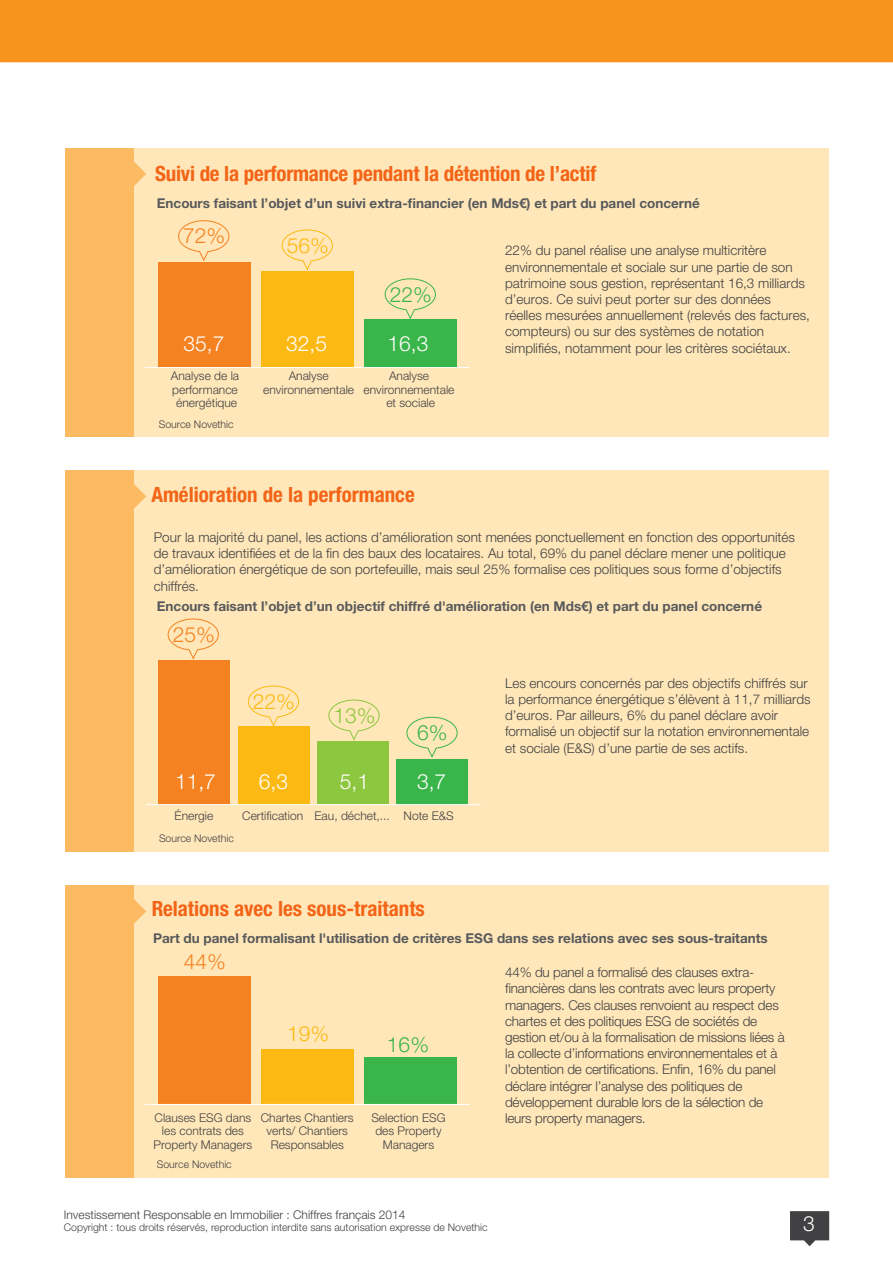
<style>
.page{position:relative;width:893px;height:1263px;background:#fff}
.page>*{position:absolute;margin:0;border:0;box-sizing:border-box;transform-origin:0 0}
.t1{font:700 condensed 21px "Helvetica Neue LT Std";color:#f36f21}
.t2{font:300 21px "Helvetica Neue LT Std";color:#fff}
.t3{font:300 21px "Helvetica Neue LT Std";color:#f58220}
.t4{font:300 21px "Helvetica Neue LT Std";color:#fdb913}
.t5{font:300 21px "Helvetica Neue LT Std";color:#39b54a}
.t6{font:300 21px "Helvetica Neue LT Std";color:#8dc63f}
.t7{font:300 13.5px/16.2px "Helvetica Neue LT Std";color:#414042}
.t8{font:700 13.5px "Helvetica Neue LT Std";color:#58595b}
.t9{font:300 12px/13.5px "Helvetica Neue LT Std";color:#414042;text-align:center}
.t10{font:300 10.5px "Helvetica Neue LT Std";color:#414042}
</style>
<div class="page">
<div style="left:86px;top:148px;width:742px;height:288px;background:#ffe7b9"></div>
<div style="left:65px;top:148px;width:68px;height:288px;background:#fcba63"></div>
<svg style="left:133px;top:159px;width:13px;height:30px"></svg>
<div style="left:86px;top:470px;width:742px;height:381px;background:#ffe7b9"></div>
<div style="left:65px;top:470px;width:68px;height:381px;background:#fcba63"></div>
<svg style="left:133px;top:481px;width:13px;height:30px"></svg>
<div style="left:86px;top:885px;width:742px;height:292px;background:#ffe7b9"></div>
<div style="left:65px;top:885px;width:68px;height:292px;background:#fcba63"></div>
<svg style="left:133px;top:896px;width:13px;height:30px"></svg>
<div style="left:0;top:0;width:893px;height:62px;background:#f7941e"></div>
<svg style="left:790px;top:1211px;width:39px;height:35px"></svg>
<div style="left:364px;top:319px;width:92px;height:48px;background:#39b54a"></div>
<div style="left:261px;top:271px;width:92px;height:96px;background:#fdb913"></div>
<div style="left:158px;top:262px;width:92px;height:105px;background:#f58220"></div>
<hr style="left:145px;top:367px;width:324px;height:1px;background:#fff">
<svg style="left:178px;top:220px;width:52px;height:41px"></svg>
<svg style="left:167px;top:618px;width:52px;height:42px"></svg>
<svg style="left:281px;top:229px;width:52px;height:42px"></svg>
<svg style="left:248px;top:685px;width:51px;height:41px"></svg>
<svg style="left:384px;top:278px;width:52px;height:41px"></svg>
<svg style="left:406px;top:716px;width:52px;height:42px"></svg>
<svg style="left:328px;top:699px;width:52px;height:42px"></svg>
<div style="left:397px;top:759px;width:71px;height:45px;background:#39b54a"></div>
<div style="left:317px;top:741px;width:72px;height:63px;background:#8dc63f"></div>
<div style="left:238px;top:726px;width:71px;height:78px;background:#fdb913"></div>
<div style="left:159px;top:660px;width:71px;height:144px;background:#f58220"></div>
<hr style="left:146px;top:804px;width:334px;height:1px;background:#fff">
<div style="left:364px;top:1058px;width:93px;height:46px;background:#39b54a"></div>
<div style="left:261px;top:1049px;width:92px;height:55px;background:#fdb913"></div>
<div style="left:158px;top:977px;width:92px;height:127px;background:#f58220"></div>
<hr style="left:145px;top:1104px;width:325px;height:1px;background:#fff">
<h1 class="t1" style="left:155px;top:161px;width:443px">Suivi de la performance pendant la détention de l’actif</h1>
<p class="t8" style="left:157px;top:194px;width:544px">Encours faisant l’objet d’un suivi extra-financier (en Mds€) et part du panel concerné</p>
<h1 class="t3" style="left:183px;top:223px;width:44px">72%</h1>
<h1 class="t4" style="left:287px;top:232px;width:44px">56%</h1>
<h1 class="t5" style="left:390px;top:281px;width:44px">22%</h1>
<h1 class="t2" style="left:184px;top:330px;width:42px">35,7</h1>
<h1 class="t2" style="left:286px;top:330px;width:42px">32,5</h1>
<h1 class="t2" style="left:388px;top:330px;width:42px">16,3</h1>
<p class="t9" style="left:171px;top:369px;width:70px">Analyse de la performance énergétique</p>
<p class="t10" style="left:159px;top:418px;width:76px">Source Novethic</p>
<p class="t9" style="left:263px;top:369px;width:92px">Analyse environnementale</p>
<p class="t9" style="left:364px;top:369px;width:92px">Analyse environnementale et sociale</p>
<h1 class="t1" style="left:151px;top:482px;width:265px">Amélioration de la performance</h1>
<p class="t7" style="left:505px;top:242px;width:306px">22% du panel réalise une analyse multicritère environnementale et sociale sur une partie de son patrimoine sous gestion, représentant 16,3 milliards d’euros. Ce suivi peut porter sur des données réelles mesurées annuellement (relevés des factures, compteurs) ou sur des systèmes de notation simplifiés, notamment pour les critères sociétaux.</p>
<p class="t7" style="left:154px;top:529px;width:643px">Pour la majorité du panel, les actions d’amélioration sont menées ponctuellement en fonction des opportunités de travaux identifiées et de la fin des baux des locataires. Au total, 69% du panel déclare mener une politique d’amélioration énergétique de son portefeuille, mais seul 25% formalise ces politiques sous forme d’objectifs chiffrés.</p>
<p class="t8" style="left:157px;top:598px;width:607px">Encours faisant l’objet d’un objectif chiffré d'amélioration (en Mds€) et part du panel concerné</p>
<h1 class="t3" style="left:173px;top:621px;width:44px">25%</h1>
<h1 class="t4" style="left:253px;top:688px;width:44px">22%</h1>
<h1 class="t6" style="left:333px;top:702px;width:44px">13%</h1>
<h1 class="t5" style="left:417px;top:720px;width:32px">6%</h1>
<h1 class="t2" style="left:175px;top:769px;width:42px">11,7</h1>
<h1 class="t2" style="left:259px;top:769px;width:31px">6,3</h1>
<h1 class="t2" style="left:340px;top:769px;width:31px">5,1</h1>
<h1 class="t2" style="left:417px;top:769px;width:31px">3,7</h1>
<p class="t9" style="left:175px;top:809px;width:40px">Énergie</p>
<p class="t10" style="left:159px;top:832px;width:76px">Source Novethic</p>
<p class="t9" style="left:242px;top:809px;width:213px">Certification Eau, déchet,... Note E&amp;S</p>
<p class="t7" style="left:505px;top:674px;width:307px">Les encours concernés par des objectifs chiffrés sur la performance énergétique s’élèvent à 11,7 milliards d’euros. Par ailleurs, 6% du panel déclare avoir formalisé un objectif sur la notation environnementale et sociale (E&amp;S) d’une partie de ses actifs.</p>
<h1 class="t1" style="left:151px;top:896px;width:275px">Relations avec les sous-traitants</h1>
<p class="t8" style="left:153px;top:930px;width:616px">Part du panel formalisant l'utilisation de critères ESG dans ses relations avec ses sous-traitants</p>
<h1 class="t3" style="left:184px;top:949px;width:44px">44%</h1>
<h1 class="t4" style="left:287px;top:1021px;width:44px">19%</h1>
<h1 class="t5" style="left:387px;top:1031px;width:44px">16%</h1>
<p class="t9" style="left:154px;top:1110px;width:100px">Clauses ESG dans les contrats des<br>Property Managers</p>
<p class="t9" style="left:261px;top:1110px;width:94px">Chartes Chantiers verts/ Chantiers<br>Responsables</p>
<p class="t9" style="left:371px;top:1110px;width:76px">Selection ESG des Property<br>Managers</p>
<p class="t10" style="left:157px;top:1158px;width:76px">Source Novethic</p>
<p class="t7" style="left:505px;top:964px;width:281px">44% du panel a formalisé des clauses extra&shy;financières dans les contrats avec leurs property managers. Ces clauses renvoient au respect des chartes et des politiques ESG de sociétés de gestion et/ou à la formalisation de missions liées à la collecte d’informations environnementales et à l’obtention de certifications. Enfin, 16% du panel déclare intégrer l’analyse des politiques de développement durable lors de la sélection de leurs property managers.</p>
<p class="t9" style="left:64px;top:1207px;width:343px">Investissement Responsable en Immobilier : Chiffres français 2014</p>
<p class="t10" style="left:64px;top:1221px;width:425px">Copyright : tous droits réservés, reproduction interdite sans autorisation expresse de Novethic</p>
<h1 class="t2" style="left:803px;top:1211px;width:13px">3</h1>
</div>
